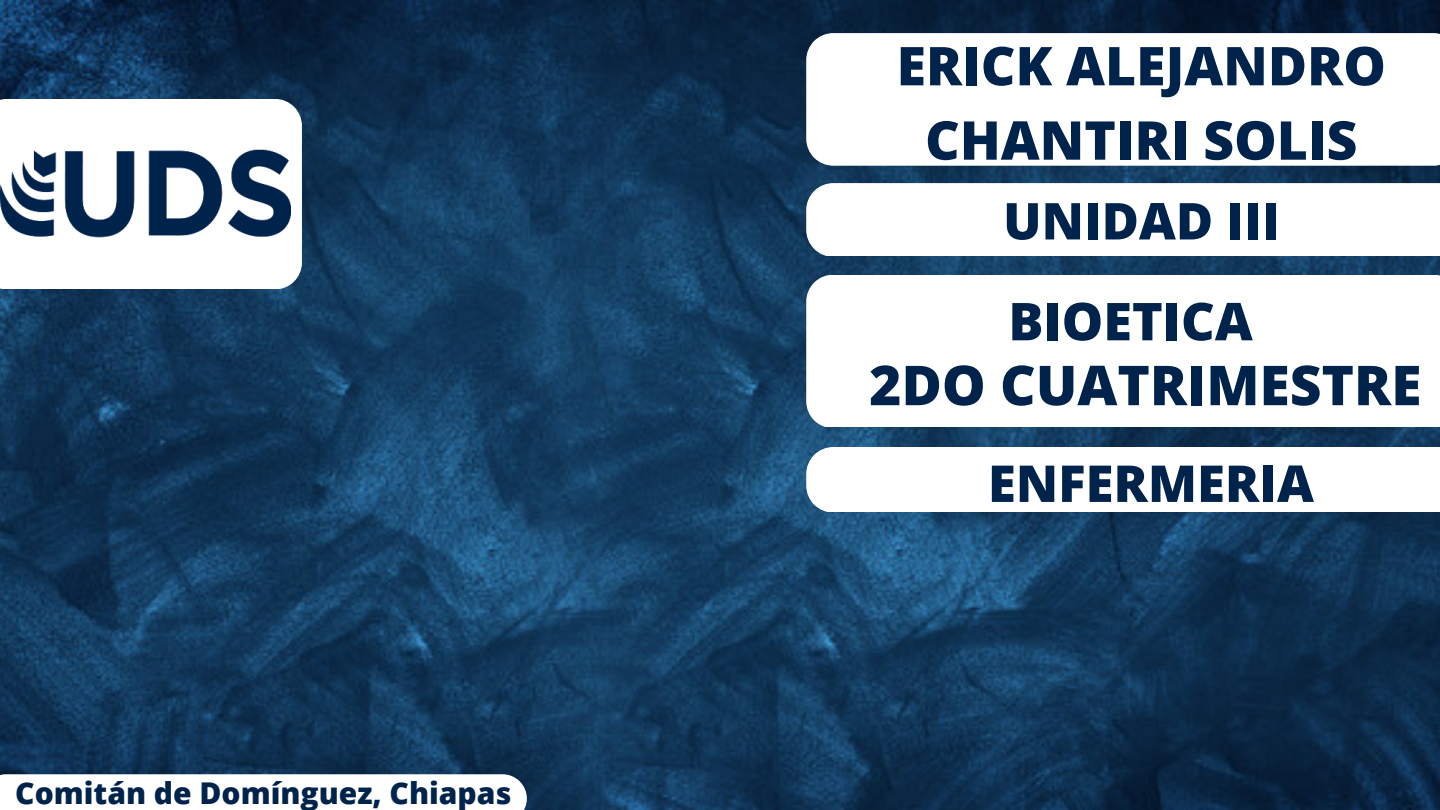
<style>
.page{position:relative;width:1440px;height:810px;background:#fff}
.page>*{position:absolute;margin:0;border:0;box-sizing:border-box;transform-origin:0 0}
.t1{font:800 55.1px "Open Sans";color:#00234c}
.t2{font:800 53.5px/74.4px "Open Sans";color:#00234c;text-align:center}
.t3{font:800 52.2px "Open Sans";color:#00234c}
.t4{font:800 50.8px "Open Sans";color:#00234c}
.t5{font:800 30px "Open Sans";color:#00234c}
</style>
<div class="page">
<img style="left:0;top:0;width:1440px;height:810px">
<svg style="left:0;top:99px;width:302px;height:190px"></svg>
<svg style="left:806px;top:33px;width:634px;height:133px"></svg>
<svg style="left:806px;top:183px;width:634px;height:72px"></svg>
<svg style="left:806px;top:275px;width:634px;height:152px"></svg>
<img style="left:0;top:138px;width:290px;height:112px">
<svg style="left:0;top:774px;width:527px;height:36px"></svg>
<svg style="left:806px;top:447px;width:634px;height:65px"></svg>
<p class="t5" style="left:15px;top:771px;width:498px">Comitán de Domínguez, Chiapas</p>
<p class="t2" style="left:897px;top:27px;width:491px">ERICK ALEJANDRO<br>CHANTIRI SOLIS</p>
<p class="t4" style="left:1003px;top:185px;width:278px">UNIDAD III</p>
<p class="t3" style="left:1008px;top:285px;width:246px">BIOETICA</p>
<p class="t1" style="left:869px;top:346px;width:554px">2DO CUATRIMESTRE</p>
<p class="t4" style="left:988px;top:448px;width:327px">ENFERMERIA</p>
</div>
